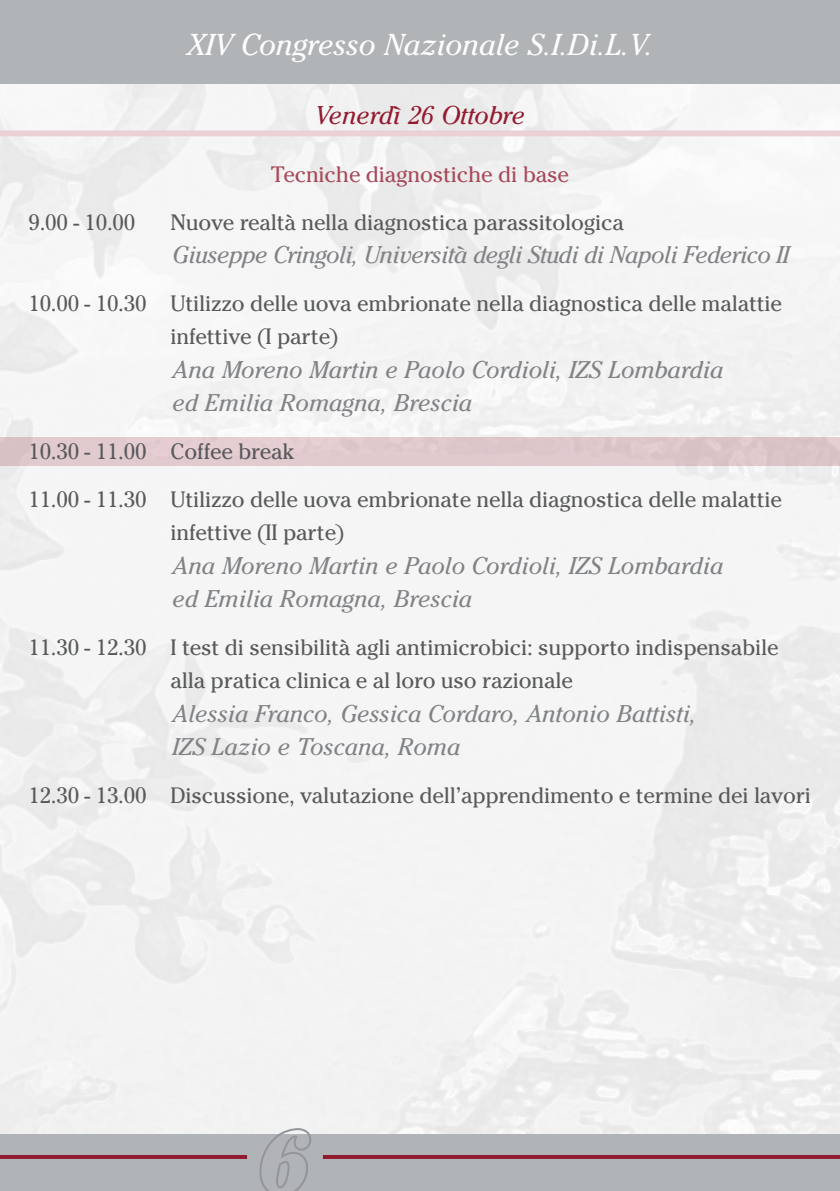
<style>
.page{position:relative;width:840px;height:1191px;background:#fff}
.page>*{position:absolute;margin:0;border:0;box-sizing:border-box;transform-origin:0 0}
.t1{font:italic 30px "Cheltenham Std";color:#fff}
.t2{font:italic 25.4px "Cheltenham Std";color:#931b2f}
.t3{font:italic 24px/33.4px "Cheltenham Std";color:#808285}
.t4{font:italic 24px "Cheltenham Std";letter-spacing:-.02em;color:#808285}
.t5{font:22.2px/33.4px "Cheltenham Std";letter-spacing:-.01em;color:#58595b}
.t6{font:22.2px "Cheltenham Std";letter-spacing:-.01em;color:#a84959}
</style>
<div class="page">
<div style="left:0;top:1134px;width:839px;height:57px;background:#b1b4b6"></div>
<div style="left:0;top:0;width:839px;height:83px;background:#b1b4b6"></div>
<div style="left:0;top:130px;width:839px;height:6px;background:#e9d1d5"></div>
<div style="left:0;top:437px;width:839px;height:28px;background:#e1cace"></div>
<hr style="left:0;top:1155px;width:247px;height:4px;background:#931b2f">
<svg style="left:258px;top:1127px;width:54px;height:64px"></svg>
<hr style="left:323px;top:1155px;width:516px;height:4px;background:#931b2f">
<h1 class="t1" style="left:187px;top:27px;width:467px">XIV Congresso Nazionale S.I.Di.L.V.</h1>
<p class="t2" style="left:315px;top:101px;width:211px">Venerdì 26 Ottobre</p>
<p class="t6" style="left:271px;top:161px;width:299px">Tecniche diagnostiche di base</p>
<p class="t5" style="left:28px;top:205px;width:108px">9.00 - 10.00</p>
<p class="t5" style="left:170px;top:205px;width:454px">Nuove realtà nella diagnostica parassitologica</p>
<p class="t4" style="left:172px;top:240px;width:618px">Giuseppe Cringoli, Università degli Studi di Napoli Federico II</p>
<p class="t5" style="left:170px;top:287px;width:612px;text-indent:-142px">10.00 - 10.30 Utilizzo delle uova embrionate nella diagnostica delle malattie infettive (I parte)</p>
<p class="t3" style="left:172px;top:352px;width:552px">Ana Moreno Martin e Paolo Cordioli, IZS Lombardia ed Emilia Romagna, Brescia</p>
<p class="t5" style="left:28px;top:427px;width:754px;line-height:48px">10.30 - 11.00 Coffee break<br>11.00 - 11.30 Utilizzo delle uova embrionate nella diagnostica delle malattie</p>
<p class="t5" style="left:170px;top:516px;width:176px">infettive (II parte)</p>
<p class="t3" style="left:172px;top:548px;width:552px">Ana Moreno Martin e Paolo Cordioli, IZS Lombardia ed Emilia Romagna, Brescia</p>
<p class="t5" style="left:170px;top:630px;width:609px;text-indent:-142px">11.30 - 12.30 I test di sensibilità agli antimicrobici: supporto indispensabile alla pratica clinica e al loro uso razionale</p>
<p class="t3" style="left:172px;top:696px;width:525px">Alessia Franco, Gessica Cordaro, Antonio Battisti,<br>IZS Lazio e Toscana, Roma</p>
<p class="t5" style="left:28px;top:778px;width:783px">12.30 - 13.00 Discussione, valutazione dell’apprendimento e termine dei lavori</p>
</div>
